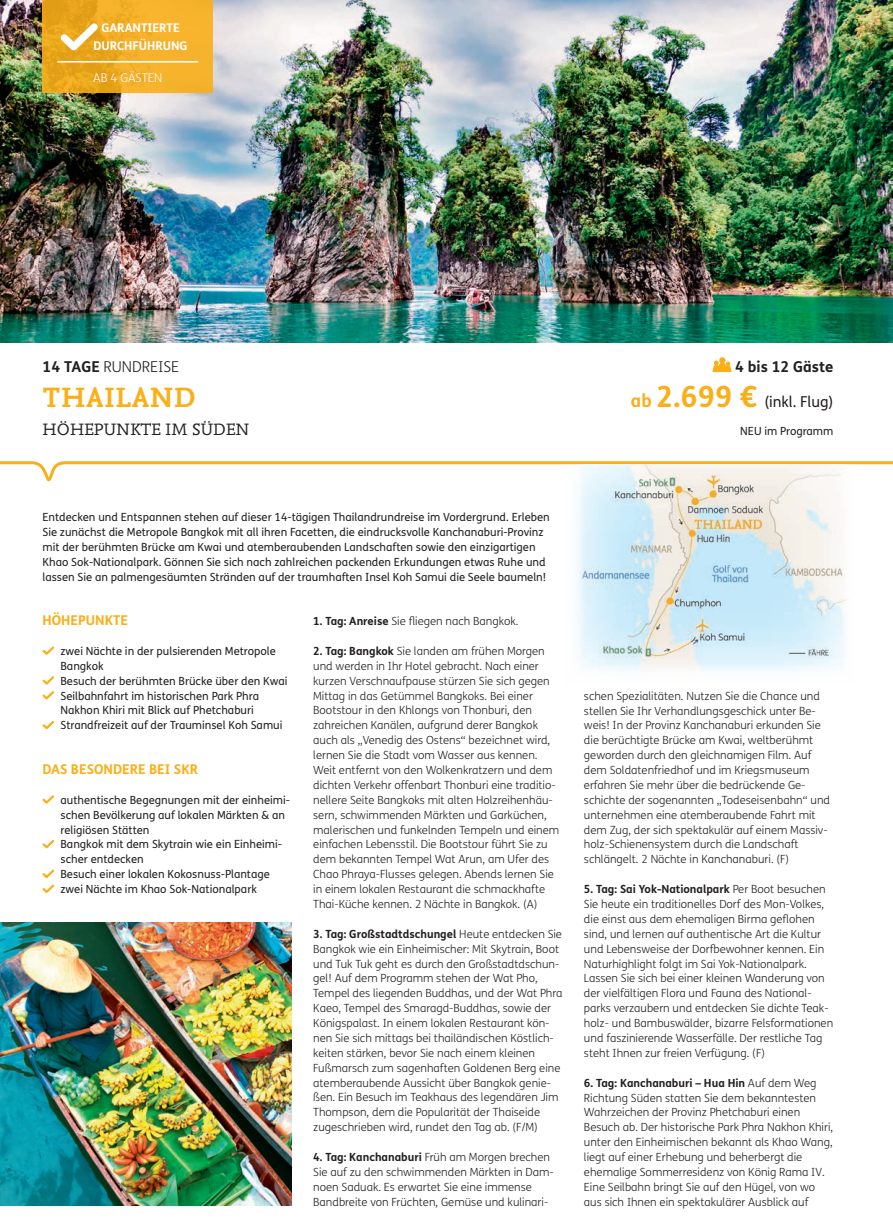
<style>
.page{position:relative;width:893px;height:1229px;background:#fff}
.page>*{position:absolute;margin:0;border:0;box-sizing:border-box;transform-origin:0 0}
.t1{font:700 29.25px "Nexus Mix Pro";letter-spacing:.01em;color:#faaf18}
.t2{font:17.25px "Nexus Mix Pro";letter-spacing:.01em;color:#231f20}
.t3{font:15px "FS Me";color:#231f20}
.t4{font:300 15px "FS Me";color:#231f20}
.t5{font:700 15px "FS Me";color:#231f20}
.t6{font:700 13.5px "FS Me";color:#faaf18}
.t7{font:700 12px/18px "FS Me";color:#fff;text-align:center}
.t8{font:300 12px "FS Me";color:#fff}
.t9{font:300 11.25px/14.9px "FS Me";color:#231f20}
.t10{font:11.25px/14.9px "FS Me";color:#231f20}
.s1{font-weight:700}
.s2{font-weight:700;font-size:18px;color:#faaf18}
.s3{font-weight:700;font-size:29.25px;color:#faaf18}
</style>
<div class="page">
<svg style="left:0;top:461px;width:893px;height:21px"></svg>
<img style="left:565px;top:464px;width:289px;height:208px">
<img style="left:0;top:0;width:893px;height:342px">
<div style="left:43px;top:0;width:170px;height:92px;background:linear-gradient(to right,#e5a118,#fbb731)"></div>
<hr style="left:57px;top:61px;width:141px;height:2px;background:#fff">
<svg style="left:54px;top:17px;width:50px;height:40px;background:#ecb441"></svg>
<svg style="left:42px;top:646px;width:13px;height:9px"></svg>
<svg style="left:42px;top:676px;width:13px;height:24px"></svg>
<svg style="left:42px;top:721px;width:13px;height:9px"></svg>
<svg style="left:42px;top:795px;width:13px;height:9px"></svg>
<svg style="left:42px;top:840px;width:12px;height:9px"></svg>
<svg style="left:42px;top:869px;width:13px;height:24px"></svg>
<svg style="left:712px;top:357px;width:20px;height:15px"></svg>
<img style="left:0;top:923px;width:292px;height:282px">
<p class="t7" style="left:94px;top:19px;width:96px">GARANTIERTE<br>DURCHFÜHRUNG</p>
<p class="t8" style="left:93px;top:69px;width:71px">AB 4 GÄSTEN</p>
<h3 class="t4" style="left:43px;top:356px;width:138px"><span class="s1">14 TAGE</span> RUNDREISE</h3>
<h1 class="t1" style="left:43px;top:375px;width:155px">THAILAND</h1>
<h2 class="t2" style="left:43px;top:416px;width:208px">HÖHEPUNKTE IM SÜDEN</h2>
<h3 class="t5" style="left:735px;top:355px;width:100px">4 bis 12 Gäste</h3>
<h3 class="t3" style="left:631px;top:392px;width:204px"><span class="s2">ab</span> <span class="s3">2.699 €</span> (inkl. Flug)</h3>
<p class="t10" style="left:740px;top:423px;width:95px">NEU im Programm</p>
<p class="t10" style="left:43px;top:509px;width:509px">Entdecken und Entspannen stehen auf dieser 14-tägigen Thailandrundreise im Vordergrund. Erleben Sie zunächst die Metropole Bangkok mit all ihren Facetten, die eindrucksvolle Kanchanaburi-Provinz mit der berühmten Brücke am Kwai und atemberaubenden Landschaften sowie den einzigartigen Khao Sok-Nationalpark. Gönnen Sie sich nach zahlreichen packenden Erkundungen etwas Ruhe und lassen Sie an palmengesäumten Stränden auf der traumhaften Insel Koh Samui die Seele baumeln!</p>
<p class="t6" style="left:43px;top:610px;width:87px">HÖHEPUNKTE</p>
<p class="t10" style="left:61px;top:643px;width:229px">zwei Nächte in der pulsierenden Metropole Bangkok<br>Besuch der berühmten Brücke über den Kwai Seilbahnfahrt im historischen Park Phra Nakhon Khiri mit Blick auf Phetchaburi Strandfreizeit auf der Trauminsel Koh Samui</p>
<p class="t6" style="left:43px;top:759px;width:157px">DAS BESONDERE BEI SKR</p>
<p class="t10" style="left:61px;top:792px;width:231px">authentische Begegnungen mit der einheimi&shy;schen Bevölkerung auf lokalen Märkten &amp; an religiösen Stätten<br>Bangkok mit dem Skytrain wie ein Einheimi&shy;scher entdecken<br>Besuch einer lokalen Kokosnuss-Plantage zwei Nächte im Khao Sok-Nationalpark</p>
<p class="t9" style="left:313px;top:613px;width:207px"><span class="s1">1. Tag: Anreise</span> Sie fliegen nach Bangkok.</p>
<p class="t9" style="left:313px;top:643px;width:247px"><span class="s1">2. Tag: Bangkok</span> Sie landen am frühen Morgen und werden in Ihr Hotel gebracht. Nach einer kurzen Verschnaufpause stürzen Sie sich gegen Mittag in das Getümmel Bangkoks. Bei einer Bootstour in den Khlongs von Thonburi, den zahreichen Kanälen, aufgrund derer Bangkok auch als „Venedig des Ostens“ bezeichnet wird, lernen Sie die Stadt vom Wasser aus kennen.<br>Weit entfernt von den Wolkenkratzern und dem dichten Verkehr offenbart Thonburi eine traditio&shy;nellere Seite Bangkoks mit alten Holzreihenhäu&shy;sern, schwimmenden Märkten und Garküchen, malerischen und funkelnden Tempeln und einem einfachen Lebensstil. Die Bootstour führt Sie zu dem bekannten Tempel Wat Arun, am Ufer des Chao Phraya-Flusses gelegen. Abends lernen Sie in einem lokalen Restaurant die schmackhafte Thai-Küche kennen. 2 Nächte in Bangkok. (A)</p>
<p class="t9" style="left:313px;top:926px;width:251px"><span class="s1">3. Tag: Großstadtdschungel</span> Heute entdecken Sie Bangkok wie ein Einheimischer: Mit Skytrain, Boot und Tuk Tuk geht es durch den Großstadtdschun&shy;gel! Auf dem Programm stehen der Wat Pho, Tempel des liegenden Buddhas, und der Wat Phra Kaeo, Tempel des Smaragd-Buddhas, sowie der Königspalast. In einem lokalen Restaurant kön&shy;nen Sie sich mittags bei thailändischen Köstlich&shy;keiten stärken, bevor Sie nach einem kleinen Fußmarsch zum sagenhaften Goldenen Berg eine atemberaubende Aussicht über Bangkok genie&shy;ßen. Ein Besuch im Teakhaus des legendären Jim Thompson, dem die Popularität der Thaiseide zugeschrieben wird, rundet den Tag ab. (F/M)</p>
<p class="t9" style="left:313px;top:1149px;width:242px"><span class="s1">4. Tag: Kanchanaburi</span> Früh am Morgen brechen Sie auf zu den schwimmenden Märkten in Dam&shy;noen Saduak. Es erwartet Sie eine immense Bandbreite von Früchten, Gemüse und kulinari-</p>
<p class="t9" style="left:584px;top:688px;width:248px">schen Spezialitäten. Nutzen Sie die Chance und stellen Sie Ihr Verhandlungsgeschick unter Be&shy;weis! In der Provinz Kanchanaburi erkunden Sie die berüchtigte Brücke am Kwai, weltberühmt geworden durch den gleichnamigen Film. Auf dem Soldatenfriedhof und im Kriegsmuseum erfahren Sie mehr über die bedrückende Ge&shy;schichte der sogenannten „Todeseisenbahn“ und unternehmen eine atemberaubende Fahrt mit dem Zug, der sich spektakulär auf einem Massiv&shy;holz-Schienensystem durch die Landschaft schlängelt. 2 Nächte in Kanchanaburi. (F)</p>
<p class="t9" style="left:584px;top:881px;width:251px"><span class="s1">5. Tag: Sai Yok-Nationalpark</span> Per Boot besuchen Sie heute ein traditionelles Dorf des Mon-Volkes, die einst aus dem ehemaligen Birma geflohen sind, und lernen auf authentische Art die Kultur und Lebensweise der Dorfbewohner kennen. Ein Naturhighlight folgt im Sai Yok-Nationalpark.<br>Lassen Sie sich bei einer kleinen Wanderung von der vielfältigen Flora und Fauna des National&shy;parks verzaubern und entdecken Sie dichte Teak&shy;holz- und Bambuswälder, bizarre Felsformationen und faszinierende Wasserfälle. Der restliche Tag steht Ihnen zur freien Verfügung. (F)</p>
<p class="t9" style="left:584px;top:1075px;width:251px"><span class="s1">6. Tag: Kanchanaburi – Hua Hin</span> Auf dem Weg Richtung Süden statten Sie dem bekanntesten Wahrzeichen der Provinz Phetchaburi einen Besuch ab. Der historische Park Phra Nakhon Khiri, unter den Einheimischen bekannt als Khao Wang, liegt auf einer Erhebung und beherbergt die ehemalige Sommerresidenz von König Rama IV.<br>Eine Seilbahn bringt Sie auf den Hügel, von wo aus sich Ihnen ein spektakulärer Ausblick auf</p>
</div>
